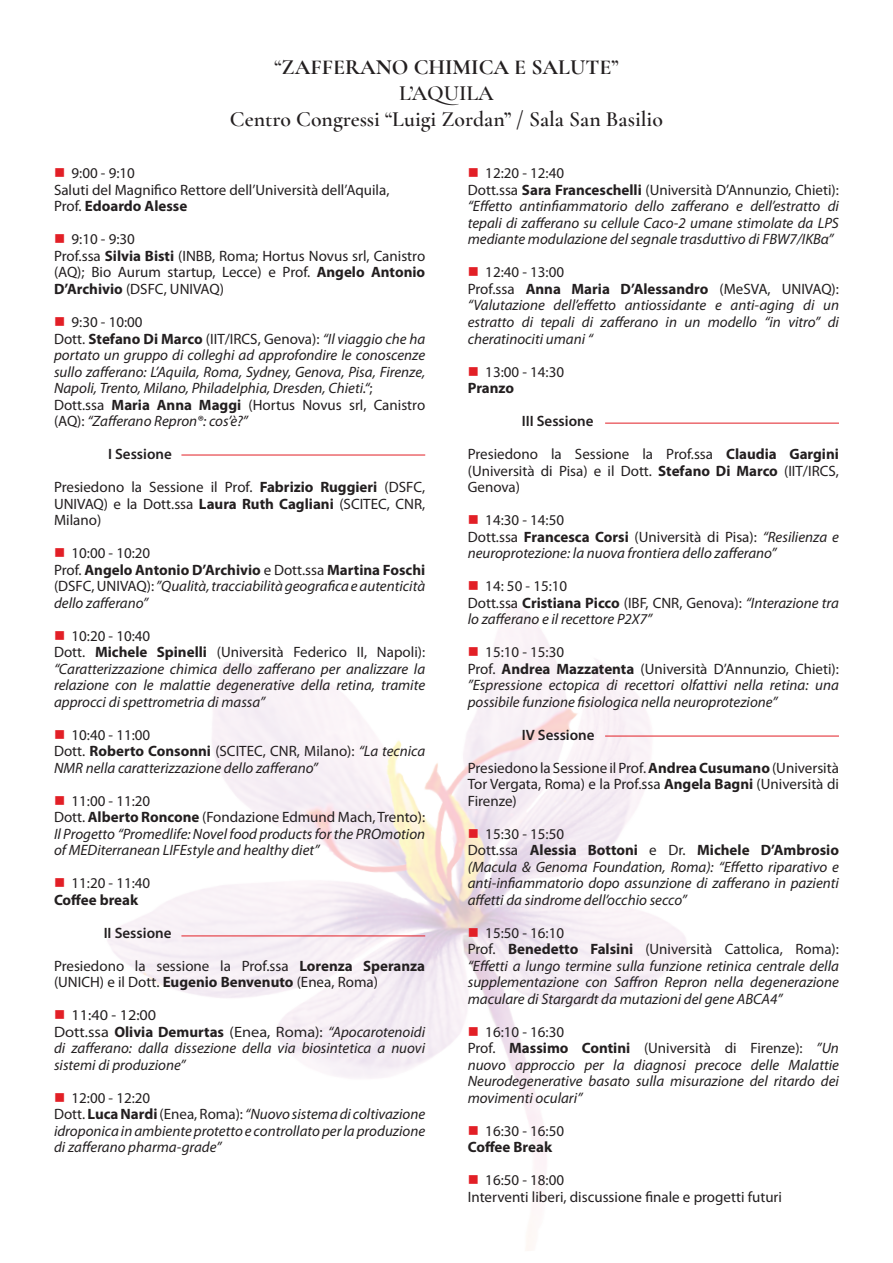
<style>
.page{position:relative;width:893px;height:1263px;background:#fff}
.page>*{position:absolute;margin:0;border:0;box-sizing:border-box;transform-origin:0 0}
.t1{font:600 21.75px "Cormorant Garamond";color:#231f20}
.t2{font:700 21.75px "Cormorant Garamond";color:#231f20}
.t3{font:italic 15px/16.5px "Myriad Pro";color:#231f20;text-align:justify}
.t4{font:15px/16.5px "Myriad Pro";color:#231f20;text-align:justify}
.t5{font:700 15px "Myriad Pro";color:#231f20}
.t6{font:600 15px "Myriad Pro";color:#231f20}
.t7{font:semi-expanded 15px "Myriad Pro";color:#231f20}
.s1{font-weight:600}
.s2{color:#e21f26}
.s3{font-weight:400}
.s4{font-weight:700}
.s5{font-style:normal}
.s6{font-weight:700;font-style:normal}
.s7{font-style:italic}
.s8{font-style:normal;font-stretch:semi-expanded}
</style>
<div class="page">
<img style="left:107px;top:604px;width:597px;height:647px">
<hr style="left:181px;top:455px;width:244px;height:1px;background:#e21f26">
<hr style="left:181px;top:935px;width:244px;height:1px;background:#e21f26">
<hr style="left:605px;top:423px;width:234px;height:1px;background:#e21f26">
<hr style="left:605px;top:736px;width:234px;height:1px;background:#e21f26">
<p class="t2" style="left:274px;top:54px;width:346px"><span class="s1">“</span>ZAFFERANO CHIMICA E SALUTE<span class="s1">”</span></p>
<p class="t1" style="left:399px;top:80px;width:96px">L’AQUILA</p>
<p class="t1" style="left:230px;top:106px;width:435px">Centro Congressi “Luigi Zordan” / Sala San Basilio</p>
<p class="t4" style="left:54px;top:165px;width:82px"><span class="s2">■</span> 9:00 - 9:10</p>
<p class="t4" style="left:54px;top:182px;width:337px">Saluti del Magnifico Rettore dell’Università dell’Aquila,</p>
<p class="t5" style="left:54px;top:198px;width:135px"><span class="s3">Prof.</span> Edoardo Alesse</p>
<p class="t4" style="left:54px;top:231px;width:82px"><span class="s2">■</span> 9:10 - 9:30</p>
<p class="t4" style="left:54px;top:248px;width:373px">Prof.ssa <span class="s4">Silvia Bisti</span> (INBB, Roma; Hortus Novus srl, Canistro (AQ); Bio Aurum startup, Lecce) e Prof. <span class="s4">Angelo Antonio D’Archivio</span> (DSFC, UNIVAQ)</p>
<p class="t4" style="left:54px;top:314px;width:90px"><span class="s2">■</span> 9:30 - 10:00</p>
<p class="t3" style="left:54px;top:331px;width:373px"><span class="s5">Dott.</span> <span class="s6">Stefano Di Marco</span> <span class="s5">(IIT/IRCS, Genova):</span> “Il viaggio che ha portato un gruppo di colleghi ad approfondire le conoscenze sullo zafferano: L’Aquila, Roma, Sydney, Genova, Pisa, Firenze, Napoli, Trento, Milano, Philadelphia, Dresden, Chieti.“<span class="s5">;</span></p>
<p class="t4" style="left:54px;top:396px;width:373px">Dott.ssa <span class="s4">Maria Anna Maggi</span> (Hortus Novus srl, Canistro (AQ): <span class="s7">“Zafferano Repron®: cos’è?”</span></p>
<p class="t6" style="left:108px;top:446px;width:65px">I Sessione</p>
<p class="t4" style="left:54px;top:479px;width:373px">Presiedono la Sessione il Prof. <span class="s4">Fabrizio Ruggieri</span> (DSFC, UNIVAQ) e la Dott.ssa <span class="s4">Laura Ruth Cagliani</span> (SCITEC, CNR, Milano)</p>
<p class="t4" style="left:54px;top:545px;width:98px"><span class="s2">■</span> 10:00 - 10:20</p>
<p class="t3" style="left:54px;top:562px;width:373px"><span class="s5">Prof.</span> <span class="s6">Angelo Antonio D’Archivio</span> <span class="s5">e Dott.ssa</span> <span class="s6">Martina Foschi </span><span class="s5">(DSFC, UNIVAQ):</span> ”Qualità, tracciabilità geografica e autenticità dello zafferano”</p>
<p class="t4" style="left:54px;top:627px;width:98px"><span class="s2">■</span> 10:20 - 10:40</p>
<p class="t3" style="left:54px;top:644px;width:373px"><span class="s5">Dott.</span> <span class="s6">Michele Spinelli</span> <span class="s5">(Università Federico II, Napoli): </span>“Caratterizzazione chimica dello zafferano per analizzare la relazione con le malattie degenerative della retina, tramite approcci di spettrometria di massa”</p>
<p class="t4" style="left:54px;top:726px;width:98px"><span class="s2">■</span> 10:40 - 11:00</p>
<p class="t3" style="left:54px;top:743px;width:373px"><span class="s5">Dott.</span> <span class="s6">Roberto Consonni</span> <span class="s5">(SCITEC, CNR, Milano):</span> “La tecnica<br>NMR nella caratterizzazione dello zafferano”</p>
<p class="t4" style="left:54px;top:792px;width:98px"><span class="s2">■</span> 11:00 - 11:20</p>
<p class="t3" style="left:54px;top:809px;width:373px"><span class="s5">Dott.</span> <span class="s6">Alberto Roncone</span> <span class="s5">(Fondazione Edmund Mach, Trento):<br></span>Il Progetto “Promedlife: Novel food products for the PROmotion of MEDiterranean LIFEstyle and healthy diet”</p>
<p class="t4" style="left:54px;top:875px;width:98px"><span class="s2">■</span> 11:20 - 11:40</p>
<p class="t5" style="left:54px;top:891px;width:86px">Coffee break</p>
<p class="t6" style="left:104px;top:924px;width:69px">II Sessione</p>
<p class="t4" style="left:54px;top:957px;width:373px">Presiedono la sessione la Prof.ssa <span class="s4">Lorenza Speranza </span>(UNICH) e il Dott. <span class="s4">Eugenio Benvenuto</span> (Enea, Roma)</p>
<p class="t7" style="left:54px;top:1007px;width:104px"><span class="s2">■</span> 11:40 - 12:00</p>
<p class="t3" style="left:54px;top:1024px;width:373px"><span class="s8">Dott.ssa</span> <span class="s6">Olivia Demurtas</span> <span class="s8">(Enea, Roma):</span> “Apocarotenoidi di zafferano: dalla dissezione della via biosintetica a nuovi sistemi di produzione”</p>
<p class="t4" style="left:54px;top:1089px;width:98px"><span class="s2">■</span> 12:00 - 12:20</p>
<p class="t3" style="left:54px;top:1106px;width:373px"><span class="s5">Dott.</span> <span class="s6">Luca Nardi</span> <span class="s5">(Enea, Roma):</span> “Nuovo sistema di coltivazione idroponica in ambiente protetto e controllato per la produzione di zafferano pharma-grade”</p>
<p class="t4" style="left:468px;top:165px;width:98px"><span class="s2">■</span> 12:20 - 12:40</p>
<p class="t3" style="left:468px;top:182px;width:373px"><span class="s5">Dott.ssa</span> <span class="s6">Sara Franceschelli</span> <span class="s5">(Università D’Annunzio, Chieti): </span>“Effetto antinfiammatorio dello zafferano e dell’estratto di tepali di zafferano su cellule Caco-2 umane stimolate da LPS mediante modulazione del segnale trasduttivo di FBW7/IKBα”</p>
<p class="t4" style="left:468px;top:264px;width:98px"><span class="s2">■</span> 12:40 - 13:00</p>
<p class="t3" style="left:468px;top:281px;width:373px"><span class="s5">Prof.ssa</span> <span class="s6">Anna Maria D’Alessandro</span> <span class="s5">(MeSVA, UNIVAQ): </span>“Valutazione dell’effetto antiossidante e anti-aging di un estratto di tepali di zafferano in un modello “in vitro” di cheratinociti umani “</p>
<p class="t4" style="left:468px;top:363px;width:98px"><span class="s2">■</span> 13:00 - 14:30</p>
<p class="t5" style="left:468px;top:380px;width:48px">Pranzo</p>
<p class="t6" style="left:522px;top:413px;width:73px">III Sessione</p>
<p class="t4" style="left:468px;top:446px;width:373px">Presiedono la Sessione la Prof.ssa <span class="s4">Claudia Gargini </span>(Università di Pisa) e il Dott. <span class="s4">Stefano Di Marco</span> (IIT/IRCS, Genova)</p>
<p class="t4" style="left:468px;top:512px;width:98px"><span class="s2">■</span> 14:30 - 14:50</p>
<p class="t3" style="left:468px;top:529px;width:373px"><span class="s5">Dott.ssa</span> <span class="s6">Francesca Corsi</span> <span class="s5">(Università di Pisa):</span> “Resilienza e neuroprotezione: la nuova frontiera dello zafferano”</p>
<p class="t4" style="left:468px;top:578px;width:101px"><span class="s2">■</span> 14: 50 - 15:10</p>
<p class="t3" style="left:468px;top:595px;width:373px"><span class="s5">Dott.ssa</span> <span class="s6">Cristiana Picco</span> <span class="s5">(IBF, CNR, Genova):</span> “Interazione tra lo zafferano e il recettore P2X7”</p>
<p class="t4" style="left:468px;top:644px;width:98px"><span class="s2">■</span> 15:10 - 15:30</p>
<p class="t3" style="left:468px;top:661px;width:373px"><span class="s5">Prof.</span> <span class="s6">Andrea Mazzatenta</span> <span class="s5">(Università D’Annunzio, Chieti): </span>”Espressione ectopica di recettori olfattivi nella retina: una possibile funzione fisiologica nella neuroprotezione”</p>
<p class="t6" style="left:522px;top:726px;width:74px">IV Sessione</p>
<p class="t4" style="left:468px;top:759px;width:373px">Presiedono la Sessione il Prof. <span class="s4">Andrea Cusumano</span> (Università Tor Vergata, Roma) e la Prof.ssa <span class="s4">Angela Bagni</span> (Università di Firenze)</p>
<p class="t4" style="left:468px;top:825px;width:98px"><span class="s2">■</span> 15:30 - 15:50</p>
<p class="t3" style="left:468px;top:842px;width:373px"><span class="s5">Dott.ssa</span> <span class="s6">Alessia Bottoni</span> <span class="s5">e Dr.</span> <span class="s6">Michele D’Ambrosio </span>(Macula &amp; Genoma Foundation, Roma): “Effetto riparativo e</p>
<p class="t3" style="left:468px;top:875px;width:373px">anti-infiammatorio dopo assunzione di zafferano in pazienti affetti da sindrome dell’occhio secco”</p>
<p class="t4" style="left:468px;top:924px;width:98px"><span class="s2">■</span> 15:50 - 16:10</p>
<p class="t3" style="left:468px;top:941px;width:373px"><span class="s5">Prof.</span> <span class="s6">Benedetto Falsini</span> <span class="s5">(Università Cattolica, Roma): </span>“Effetti a lungo termine sulla funzione retinica centrale della supplementazione con Saffron Repron nella degenerazione maculare di Stargardt da mutazioni del gene ABCA4”</p>
<p class="t4" style="left:468px;top:1023px;width:98px"><span class="s2">■</span> 16:10 - 16:30</p>
<p class="t3" style="left:468px;top:1040px;width:373px"><span class="s5">Prof.</span> <span class="s6">Massimo Contini</span> <span class="s5">(Università di Firenze):</span> ”Un nuovo approccio per la diagnosi precoce delle Malattie Neurodegenerative basato sulla misurazione del ritardo dei movimenti oculari”</p>
<p class="t4" style="left:468px;top:1122px;width:98px"><span class="s2">■</span> 16:30 - 16:50</p>
<p class="t5" style="left:468px;top:1139px;width:86px">Coffee Break</p>
<p class="t4" style="left:468px;top:1172px;width:98px"><span class="s2">■</span> 16:50 - 18:00</p>
<p class="t4" style="left:468px;top:1188px;width:316px">Interventi liberi, discussione finale e progetti futuri</p>
</div>
